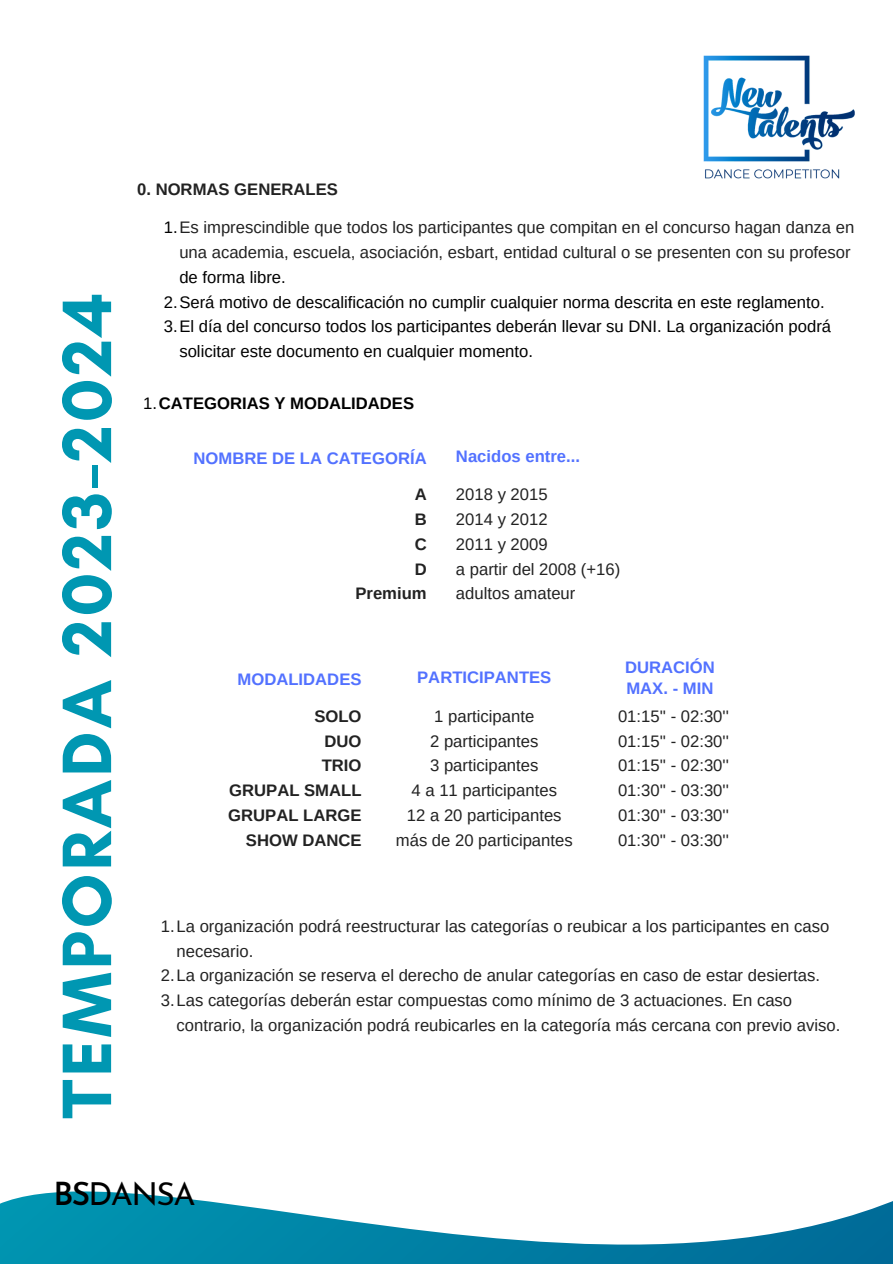
<style>
.page{position:relative;width:893px;height:1264px;background:#fff}
.page>*{position:absolute;margin:0;border:0;box-sizing:border-box;transform-origin:0 0}
.t1{font:700 71.1px "Glacial Indifference";letter-spacing:.04em;color:#0097b2}
.t2{font:31.65px "Josefin Sans";letter-spacing:-.05em;color:#000}
.t3{font:16.65px/24.8px "Arimo";color:#222}
.t4{font:16.65px/24.8px "Arimo";color:#000}
.t5{font:700 16.65px "Arimo";color:#5271ff}
.t6{font:700 16.65px "Arimo";color:#222}
.t7{font:700 16.65px "Arimo";color:#000}
.s1{color:#000}
.s2{font-weight:400}
.s3{font-weight:600}
</style>
<div class="page">
<svg style="left:0;top:1191px;width:892px;height:72px"></svg>
<img style="left:703px;top:55px;width:152px;height:124px">
<p class="t1" style="left:44px;top:1118px;width:829px;rotate:-90deg">TEMPORADA 2023-2024</p>
<p class="t6" style="left:137px;top:180px;width:202px">0. NORMAS GENERALES</p>
<p class="t3" style="left:179px;top:215px;width:676px;text-indent:-16px"><span class="s1">1.</span>Es imprescindible que todos los participantes que compitan en el concurso hagan danza en una academia, escuela, asociación, esbart, entidad cultural o se presenten con su profesor <span class="s1">de forma libre.</span></p>
<p class="t4" style="left:164px;top:289px;width:662px">2.Será motivo de descalificación no cumplir cualquier norma descrita en este reglamento.</p>
<p class="t4" style="left:179px;top:314px;width:653px;text-indent:-16px">3.El día del concurso todos los participantes deberán llevar su DNI. La organización podrá solicitar este documento en cualquier momento.</p>
<p class="t7" style="left:143px;top:393px;width:272px"><span class="s2">1.</span>CATEGORIAS Y MODALIDADES</p>
<p class="t5" style="left:193px;top:449px;width:235px">NOMBRE DE LA CATEGORÍA</p>
<p class="t6" style="left:414px;top:485px;width:14px">A</p>
<p class="t6" style="left:414px;top:510px;width:14px">B</p>
<p class="t6" style="left:414px;top:534px;width:14px">C</p>
<p class="t6" style="left:414px;top:559px;width:14px">D</p>
<p class="t6" style="left:355px;top:584px;width:73px">Premium</p>
<p class="t5" style="left:456px;top:446px;width:125px">Nacidos entre...</p>
<p class="t3" style="left:456px;top:482px;width:93px">2018 y 2015</p>
<p class="t3" style="left:456px;top:507px;width:93px">2014 y 2012</p>
<p class="t3" style="left:456px;top:531px;width:93px">2011 y 2009</p>
<p class="t3" style="left:456px;top:556px;width:166px">a partir del 2008 (+16)</p>
<p class="t3" style="left:456px;top:581px;width:121px">adultos amateur</p>
<p class="t5" style="left:237px;top:670px;width:125px">MODALIDADES</p>
<p class="t6" style="left:314px;top:706px;width:49px">SOLO</p>
<p class="t6" style="left:324px;top:731px;width:38px">DUO</p>
<p class="t6" style="left:322px;top:756px;width:41px">TRIO</p>
<p class="t6" style="left:229px;top:781px;width:134px">GRUPAL SMALL</p>
<p class="t6" style="left:228px;top:805px;width:135px">GRUPAL LARGE</p>
<p class="t6" style="left:246px;top:830px;width:117px">SHOW DANCE</p>
<p class="t5" style="left:417px;top:668px;width:136px">PARTICIPANTES</p>
<p class="t3" style="left:434px;top:703px;width:101px">1 participante</p>
<p class="t3" style="left:430px;top:728px;width:110px">2 participantes</p>
<p class="t3" style="left:430px;top:753px;width:110px">3 participantes</p>
<p class="t3" style="left:411px;top:778px;width:147px">4 a 11 participantes</p>
<p class="t3" style="left:407px;top:802px;width:156px">12 a 20 participantes</p>
<p class="t3" style="left:396px;top:827px;width:178px">más de 20 participantes</p>
<p class="t5" style="left:625px;top:657px;width:91px">DURACIÓN</p>
<p class="t5" style="left:626px;top:679px;width:88px">MAX. - MIN</p>
<p class="t3" style="left:618px;top:703px;width:112px">01:15'' - 02:30''</p>
<p class="t3" style="left:618px;top:728px;width:112px">01:15'' - 02:30''</p>
<p class="t3" style="left:618px;top:753px;width:112px">01:15'' - 02:30''</p>
<p class="t3" style="left:618px;top:778px;width:112px">01:30'' - 03:30''</p>
<p class="t3" style="left:618px;top:802px;width:112px">01:30'' - 03:30''</p>
<p class="t3" style="left:618px;top:827px;width:112px">01:30'' - 03:30''</p>
<p class="t3" style="left:176px;top:913px;width:654px;text-indent:-16px">1.La organización podrá reestructurar las categorías o reubicar a los participantes en caso necesario.</p>
<p class="t3" style="left:161px;top:963px;width:660px">2.La organización se reserva el derecho de anular categorías en caso de estar desiertas.</p>
<p class="t3" style="left:176px;top:988px;width:665px;text-indent:-16px">3.Las categorías deberán estar compuestas como mínimo de 3 actuaciones. En caso contrario, la organización podrá reubicarles en la categoría más cercana con previo aviso.</p>
<p class="t2" style="left:53px;top:1181px;width:144px"><span class="s3">BS</span>DANSA</p>
</div>
